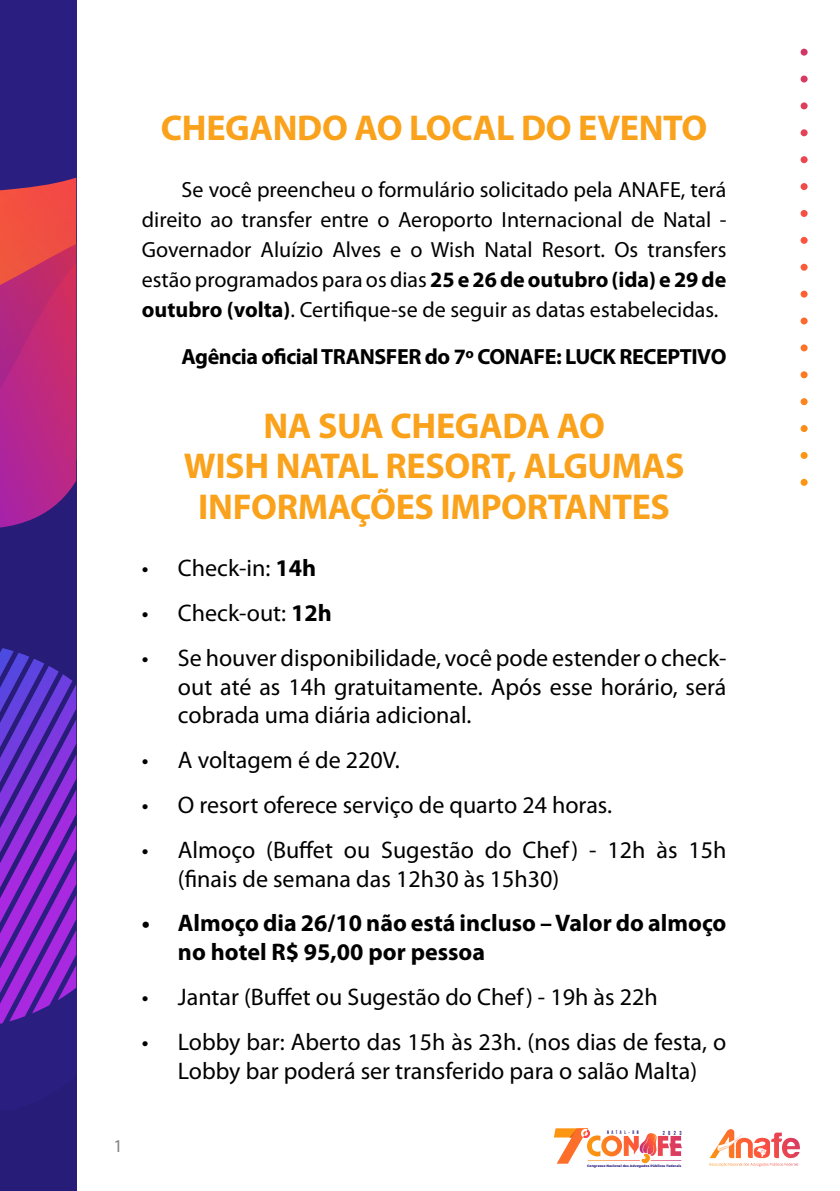
<style>
.page{position:relative;width:840px;height:1191px;background:#fff}
.page>*{position:absolute;margin:0;border:0;box-sizing:border-box;transform-origin:0 0}
.t1{font:700 36px/40px "Myriad Pro";letter-spacing:-.01em;color:#faa21b;text-align:center}
.t2{font:24px/28.8px "Myriad Pro";color:#000;text-align:justify}
.t3{font:700 24px/28.8px "Myriad Pro";color:#000}
.t4{font:22px/30px "Myriad Pro";color:#000;text-align:justify}
.t5{font:700 22px "Myriad Pro";letter-spacing:-.02em;color:#000}
.t6{font:18px "Myriad Pro";color:#808285}
.t7{font:4.2px "Gobold Extra 1";color:#2a1f80}
.t8{font:3.8px "Gobold Extra 1";letter-spacing:.675em;color:#2a1f80}
.t9{font:800 3.4px "Montserrat";color:#2a1f80}
.s1{font-weight:700}
</style>
<div class="page">
<div style="left:0;top:527px;width:76px;height:664px;background:#271c78"></div>
<svg style="left:0;top:648px;width:76px;height:375px;background:#6b2abc"></svg>
<svg style="left:0;top:0;width:76px;height:527px;background:#8c2a76"></svg>
<svg style="left:800px;top:49px;width:7px;height:437px"></svg>
<svg style="left:553px;top:1128px;width:128px;height:35px"></svg>
<svg style="left:709px;top:1129px;width:72px;height:29px"></svg>
<p class="t6" style="left:113px;top:1134px;width:11px">1</p>
<h1 class="t1" style="left:161px;top:107px;width:548px">CHEGANDO AO LOCAL DO EVENTO</h1>
<p class="t4" style="left:142px;top:174px;width:586px;text-indent:40px">Se você preencheu o formulário solicitado pela ANAFE, terá direito ao transfer entre o Aeroporto Internacional de Natal - Governador Aluízio Alves e o Wish Natal Resort. Os transfers estão programados para os dias <span class="s1">25 e 26 de outubro (ida) e 29 de outubro (volta)</span>. Certifique-se de seguir as datas estabelecidas.</p>
<p class="t5" style="left:181px;top:342px;width:546px">Agência oficial TRANSFER do 7º CONAFE: LUCK RECEPTIVO</p>
<h1 class="t1" style="left:184px;top:405px;width:502px">NA SUA CHEGADA AO<br>WISH NATAL RESORT, ALGUMAS<br>INFORMAÇÕES IMPORTANTES</h1>
<p class="t2" style="left:142px;top:553px;width:176px">• Check-in: <span class="s1">14h</span></p>
<p class="t2" style="left:142px;top:598px;width:191px">• Check-out: <span class="s1">12h</span></p>
<p class="t2" style="left:178px;top:643px;width:549px;text-indent:-36px">• Se houver disponibilidade, você pode estender o check&shy;out até as 14h gratuitamente. Após esse horário, será cobrada uma diária adicional.</p>
<p class="t2" style="left:142px;top:745px;width:259px">• A voltagem é de 220V.</p>
<p class="t2" style="left:142px;top:790px;width:471px">• O resort oferece serviço de quarto 24 horas.</p>
<p class="t2" style="left:178px;top:835px;width:549px;text-indent:-36px">• Almoço (Buffet ou Sugestão do Chef) - 12h às 15h (finais de semana das 12h30 às 15h30)</p>
<p class="t3" style="left:178px;top:908px;width:549px;text-indent:-36px">• Almoço dia 26/10 não está incluso – Valor do almoço no hotel R$ 95,00 por pessoa</p>
<p class="t2" style="left:142px;top:982px;width:517px">• Jantar (Buffet ou Sugestão do Chef) - 19h às 22h</p>
<p class="t2" style="left:142px;top:1027px;width:585px;text-align:center">• Lobby bar: Aberto das 15h às 23h. (nos dias de festa, o<br>Lobby bar poderá ser transferido para o salão Malta)</p>
<p class="t7" style="left:662px;top:1129px;width:20px">2023</p>
<p class="t9" style="left:586px;top:1163px;width:96px">Congresso Nacional dos Advogados Públicos Federais</p>
<p class="t8" style="left:606px;top:1130px;width:33px">NATAL-RN</p>
</div>
